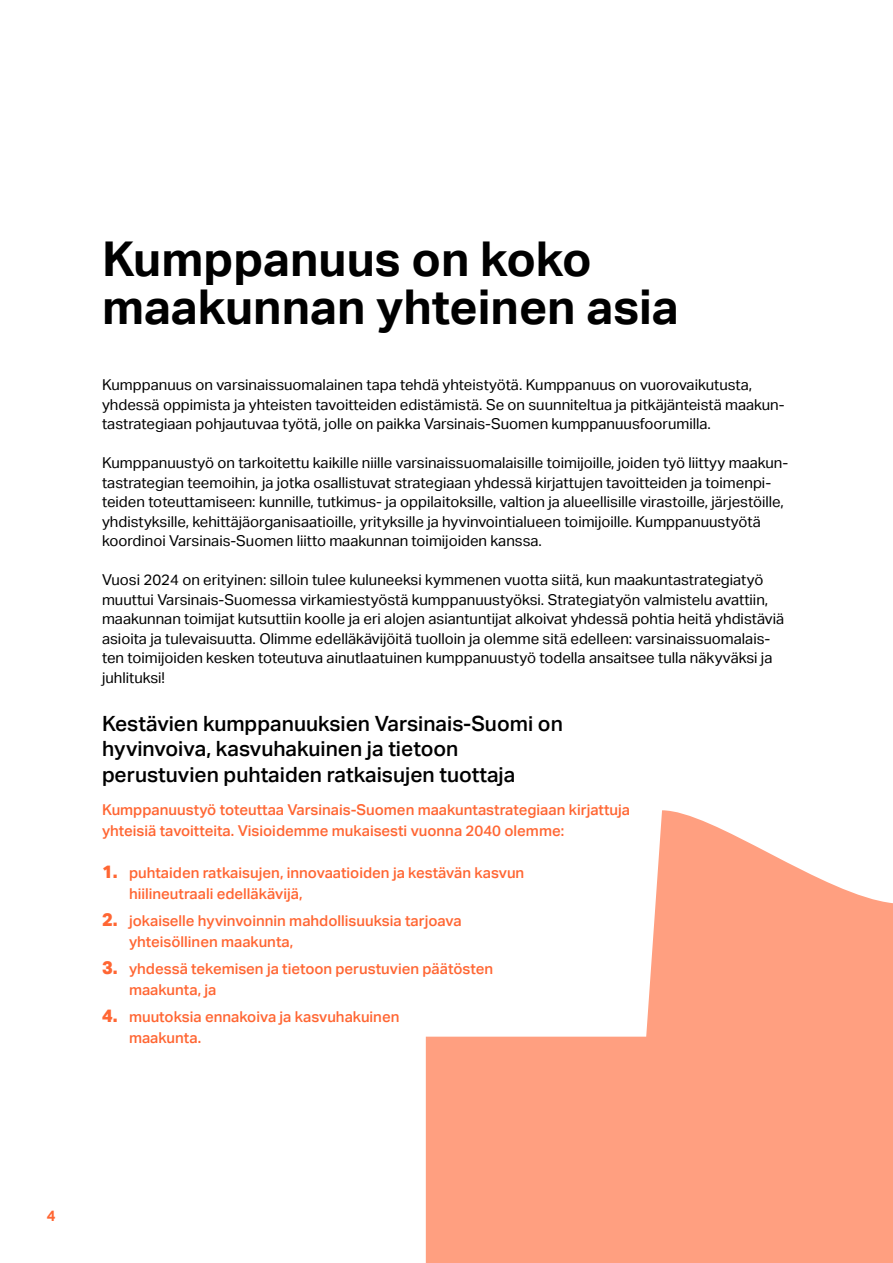
<style>
.page{position:relative;width:893px;height:1263px;background:#fff}
.page>*{position:absolute;margin:0;border:0;box-sizing:border-box;transform-origin:0 0}
.H2_alaotsikko{font:700 48px/48px "Aktiv Grotesk";color:#000}
.H3_alaotsikko{font:500 21px/25.5px "Aktiv Grotesk";color:#000}
.Leipäteksti{font:15px/19.5px "Aktiv Grotesk";color:#000}
.t1{font:500 15px/21px "Aktiv Grotesk";color:#f63}
.t2{font:700 15px "Aktiv Grotesk";color:#f63}
.s1{font-weight:800;font-size:18px}
</style>
<div class="page">
<svg style="left:426px;top:810px;width:467px;height:453px;fill:#ff9f80"></svg>
<h2 class="H2_alaotsikko" style="left:102px;top:236px;width:578px">Kumppanuus on koko maakunnan yhteinen asia</h2>
<p class="Leipäteksti" style="left:102px;top:375px;width:684px">Kumppanuus on varsinaissuomalainen tapa tehdä yhteistyötä. Kumppanuus on vuorovaikutusta, yhdessä oppimista ja yhteisten tavoitteiden edistämistä. Se on suunniteltua ja pitkäjänteistä maakun&shy;tastrategiaan pohjautuvaa työtä, jolle on paikka Varsinais-Suomen kumppanuusfoorumilla.</p>
<p class="Leipäteksti" style="left:102px;top:453px;width:688px">Kumppanuustyö on tarkoitettu kaikille niille varsinaissuomalaisille toimijoille, joiden työ liittyy maakun&shy;tastrategian teemoihin, ja jotka osallistuvat strategiaan yhdessä kirjattujen tavoitteiden ja toimenpi&shy;teiden toteuttamiseen: kunnille, tutkimus- ja oppilaitoksille, valtion ja alueellisille virastoille, järjestöille, yhdistyksille, kehittäjäorganisaatioille, yrityksille ja hyvinvointialueen toimijoille. Kumppanuustyötä koordinoi Varsinais-Suomen liitto maakunnan toimijoiden kanssa.</p>
<p class="Leipäteksti" style="left:102px;top:570px;width:684px">Vuosi 2024 on erityinen: silloin tulee kuluneeksi kymmenen vuotta siitä, kun maakuntastrategiatyö muuttui Varsinais-Suomessa virkamiestyöstä kumppanuustyöksi. Strategiatyön valmistelu avattiin, maakunnan toimijat kutsuttiin koolle ja eri alojen asiantuntijat alkoivat yhdessä pohtia heitä yhdistäviä asioita ja tulevaisuutta. Olimme edelläkävijöitä tuolloin ja olemme sitä edelleen: varsinaissuomalais&shy;ten toimijoiden kesken toteutuva ainutlaatuinen kumppanuustyö todella ansaitsee tulla näkyväksi ja juhlituksi!</p>
<h3 class="H3_alaotsikko" style="left:102px;top:711px;width:462px">Kestävien kumppanuuksien Varsinais-Suomi on hyvinvoiva, kasvuhakuinen ja tietoon perustuvien puhtaiden ratkaisujen tuottaja</h3>
<p class="t1" style="left:102px;top:800px;width:529px">Kumppanuustyö toteuttaa Varsinais-Suomen maakuntastrategiaan kirjattuja yhteisiä tavoitteita. Visioidemme mukaisesti vuonna 2040 olemme:</p>
<p class="t1" style="left:129px;top:863px;width:397px;text-indent:-27px"><span class="s1">1.</span> puhtaiden ratkaisujen, innovaatioiden ja kestävän kasvun hiilineutraali edelläkävijä,</p>
<p class="t1" style="left:129px;top:911px;width:334px;text-indent:-27px"><span class="s1">2.</span> jokaiselle hyvinvoinnin mahdollisuuksia tarjoava yhteisöllinen maakunta,</p>
<p class="t1" style="left:129px;top:959px;width:366px;text-indent:-27px"><span class="s1">3.</span> yhdessä tekemisen ja tietoon perustuvien päätösten maakunta, ja</p>
<p class="t1" style="left:129px;top:1007px;width:272px;text-indent:-27px"><span class="s1">4.</span> muutoksia ennakoiva ja kasvuhakuinen maakunta.</p>
<p class="t2" style="left:47px;top:1206px;width:10px">4</p>
</div>
